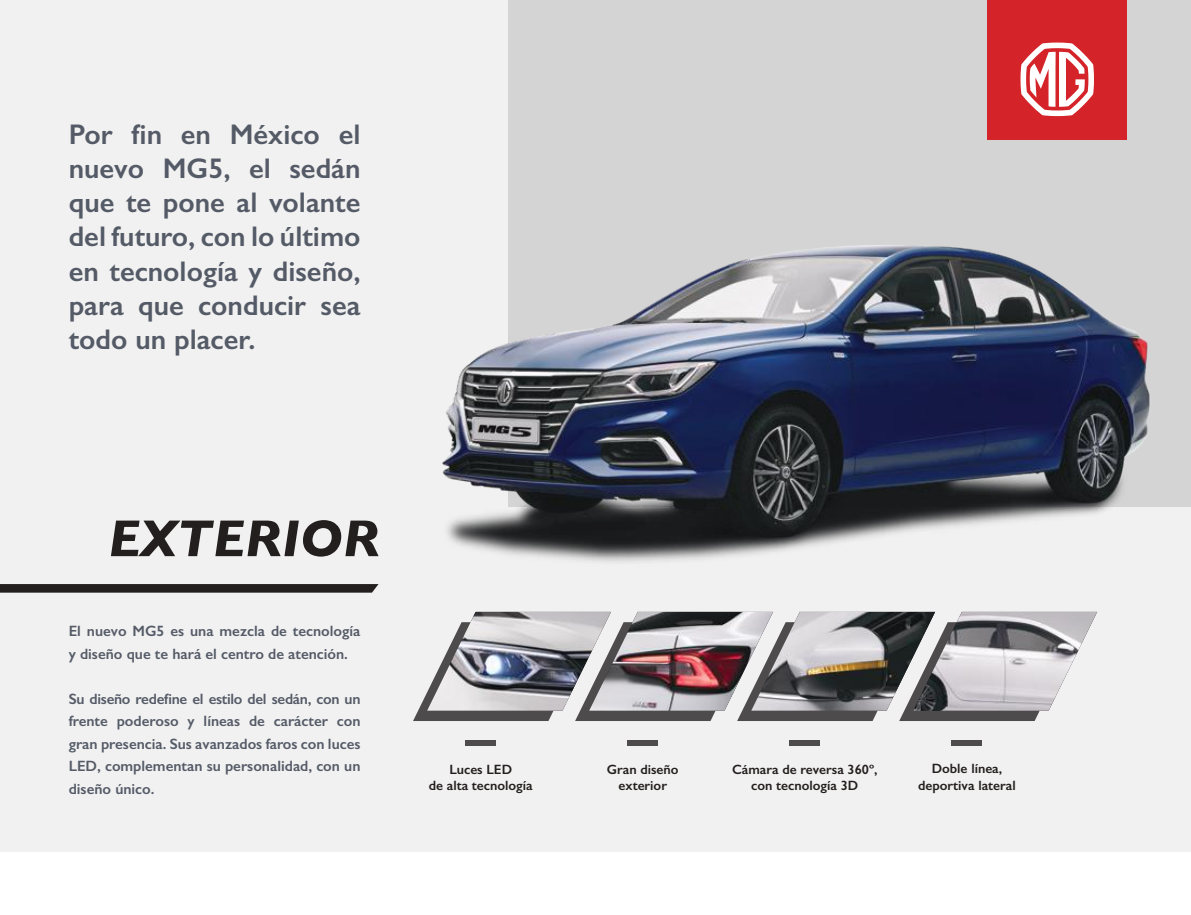
<style>
.page{position:relative;width:1191px;height:915px;background:#fff}
.page>*{position:absolute;margin:0;border:0;box-sizing:border-box;transform-origin:0 0}
.t1{font:italic 700 52.5px "Gill Sans";color:#241f1f}
.t2{font:600 28.5px/34.2px "Gill Sans";color:#545b67;text-align:justify}
.t3{font:600 15px/22.5px "Gill Sans";color:#545b67}
.t4{font:600 13.5px/16.2px "Gill Sans";color:#241f1f;text-align:center}
</style>
<div class="page">
<div style="left:0;top:0;width:1191px;height:850px;background:#f2f1f1"></div>
<div style="left:508px;top:0;width:683px;height:506px;background:#d5d4d5"></div>
<svg style="left:0;top:584px;width:378px;height:8px;background:#262222"></svg>
<img style="left:442px;top:245px;width:732px;height:317px">
<div style="left:987px;top:0;width:140px;height:140px;background:#d42429"></div>
<svg style="left:1020px;top:43px;width:74px;height:73px"></svg>
<img style="left:413px;top:611px;width:636px;height:109px">
<img style="left:913px;top:611px;width:184px;height:99px">
<div style="left:465px;top:740px;width:31px;height:5px;background:#4e4b4c"></div>
<div style="left:627px;top:740px;width:31px;height:5px;background:#4e4b4c"></div>
<div style="left:789px;top:740px;width:31px;height:5px;background:#4e4b4c"></div>
<div style="left:951px;top:740px;width:31px;height:5px;background:#4e4b4c"></div>
<h2 class="t2" style="left:69px;top:117px;width:293px">Por fin en México el nuevo MG5, el sedán que te pone al volante del futuro, con lo último en tecnología y diseño, para que conducir sea todo un placer.</h2>
<h1 class="t1" style="left:108px;top:507px;width:273px">EXTERIOR</h1>
<p class="t3" style="left:69px;top:619px;width:293px">El nuevo MG5 es una mezcla de tecnología y diseño que te hará el centro de atención.</p>
<p class="t3" style="left:69px;top:686px;width:293px;text-align:justify">Su diseño redefine el estilo del sedán, con un frente poderoso y líneas de carácter con gran presencia. Sus avanzados faros con luces LED, complementan su personalidad, con un diseño único.</p>
<p class="t4" style="left:429px;top:761px;width:106px">Luces LED<br>de alta tecnología</p>
<p class="t4" style="left:607px;top:761px;width:73px">Gran diseño exterior</p>
<p class="t4" style="left:732px;top:761px;width:147px">Cámara de reversa 360º, con tecnología 3D</p>
<p class="t4" style="left:918px;top:760px;width:99px">Doble línea, deportiva lateral</p>
</div>
